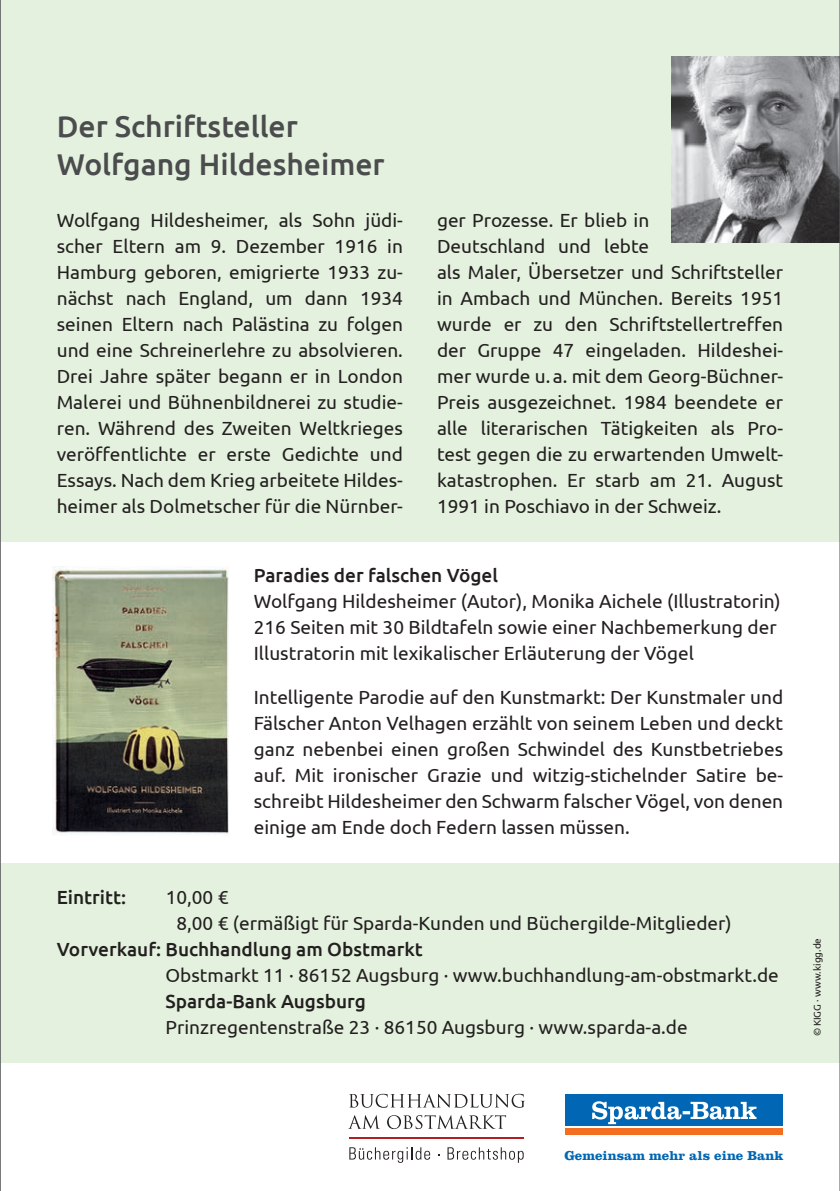
<style>
.page{position:relative;width:840px;height:1191px;background:#fff}
.page>*{position:absolute;margin:0;border:0;box-sizing:border-box;transform-origin:0 0}
.t1{font:500 30px/38px "Ubuntu";color:#4b4c4d}
.t2{font:19px/26px "Ubuntu";color:#231f20}
.t3{font:500 19px "Ubuntu";color:#231f20}
.t4{font:700 13.4px "Clarendon";color:#0166b3}
.t5{font:10px "Ubuntu";color:#231f20}
</style>
<div class="page">
<div style="left:0;top:0;width:839px;height:541px;background:#e4f1de"></div>
<svg style="left:349px;top:1093px;width:175px;height:14px"></svg>
<svg style="left:349px;top:1115px;width:30px;height:13px"></svg>
<svg style="left:387px;top:1115px;width:119px;height:14px"></svg>
<hr style="left:349px;top:1137px;width:174px;height:1px;background:#af1e22">
<svg style="left:349px;top:1147px;width:81px;height:15px"></svg>
<svg style="left:447px;top:1147px;width:76px;height:15px"></svg>
<img style="left:671px;top:57px;width:168px;height:186px">
<img style="left:53px;top:566px;width:175px;height:269px">
<div style="left:564px;top:1093px;width:220px;height:43px;border:2px solid #fff"></div>
<div style="left:565px;top:1094px;width:217px;height:32px;background:#0166b3"></div>
<svg style="left:592px;top:1101px;width:164px;height:23px"></svg>
<div style="left:565px;top:1128px;width:217px;height:6px;background:#f36e21"></div>
<div style="left:0;top:862px;width:839px;height:200px;background:#e4f1de"></div>
<hr style="left:0;top:0;width:1px;height:1191px;background:#57585a">
<hr style="left:839px;top:0;width:1px;height:1191px;background:#57585a">
<h1 class="t1" style="left:57px;top:106px;width:329px">Der Schriftsteller<br>Wolfgang Hildesheimer</h1>
<p class="t2" style="left:57px;top:206px;width:347px;text-align:justify">Wolfgang Hildesheimer, als Sohn jüdi&shy;scher Eltern am 9. Dezember 1916 in Hamburg geboren, emigrierte 1933 zu&shy;nächst nach England, um dann 1934 seinen Eltern nach Palästina zu folgen und eine Schreinerlehre zu absolvieren.<br>Drei Jahre später begann er in London Malerei und Bühnenbildnerei zu studie&shy;ren. Während des Zweiten Weltkrieges veröffentlichte er erste Gedichte und Essays. Nach dem Krieg arbeitete Hildes&shy;heimer als Dolmetscher für die Nürnber-</p>
<p class="t2" style="left:437px;top:206px;width:347px">ger Prozesse. Er blieb in<br>Deutschland und lebte<br>als Maler, Übersetzer und Schriftsteller in Ambach und München. Bereits 1951 wurde er zu den Schriftstellertreffen der Gruppe 47 eingeladen. Hildeshei&shy;mer wurde u.a. mit dem Georg-Büchner-Preis ausgezeichnet. 1984 beendete er alle literarischen Tätigkeiten als Pro&shy;test gegen die zu erwartenden Umwelt&shy;katastrophen. Er starb am 21. August 1991 in Poschiavo in der Schweiz.</p>
<p class="t3" style="left:254px;top:563px;width:245px">Paradies der falschen Vögel</p>
<p class="t2" style="left:254px;top:588px;width:528px">Wolfgang Hildesheimer (Autor), Monika Aichele (Illustratorin)<br>216 Seiten mit 30 Bildtafeln sowie einer Nachbemerkung der<br>Illustratorin mit lexikalischer Erläuterung der Vögel</p>
<p class="t2" style="left:254px;top:684px;width:530px;text-align:justify">Intelligente Parodie auf den Kunstmarkt: Der Kunstmaler und Fälscher Anton Velhagen erzählt von seinem Leben und deckt ganz nebenbei einen großen Schwindel des Kunstbetriebes auf. Mit ironischer Grazie und witzig-stichelnder Satire be&shy;schreibt Hildesheimer den Schwarm falscher Vögel, von denen einige am Ende doch Federn lassen müssen.</p>
<p class="t3" style="left:57px;top:885px;width:71px">Eintritt:</p>
<p class="t2" style="left:176px;top:884px;width:556px;text-indent:-11px">10,00 €<br>8,00 € (ermäßigt für Sparda-Kunden und Büchergilde-Mitglieder)</p>
<p class="t3" style="left:57px;top:937px;width:367px">Vorverkauf: Buchhandlung am Obstmarkt</p>
<p class="t2" style="left:165px;top:962px;width:614px">Obstmarkt 11 · 86152 Augsburg · www.buchhandlung-am-obstmarkt.de</p>
<p class="t3" style="left:165px;top:989px;width:202px">Sparda-Bank Augsburg</p>
<p class="t2" style="left:165px;top:1014px;width:523px">Prinzregentenstraße 23 · 86150 Augsburg · www.sparda-a.de</p>
<p class="t5" style="left:810px;top:1035px;width:99px;rotate:-90deg">©KIGG · www.kigg.de</p>
<p class="t4" style="left:564px;top:1147px;width:220px">Gemeinsam mehr als eine Bank</p>
</div>
